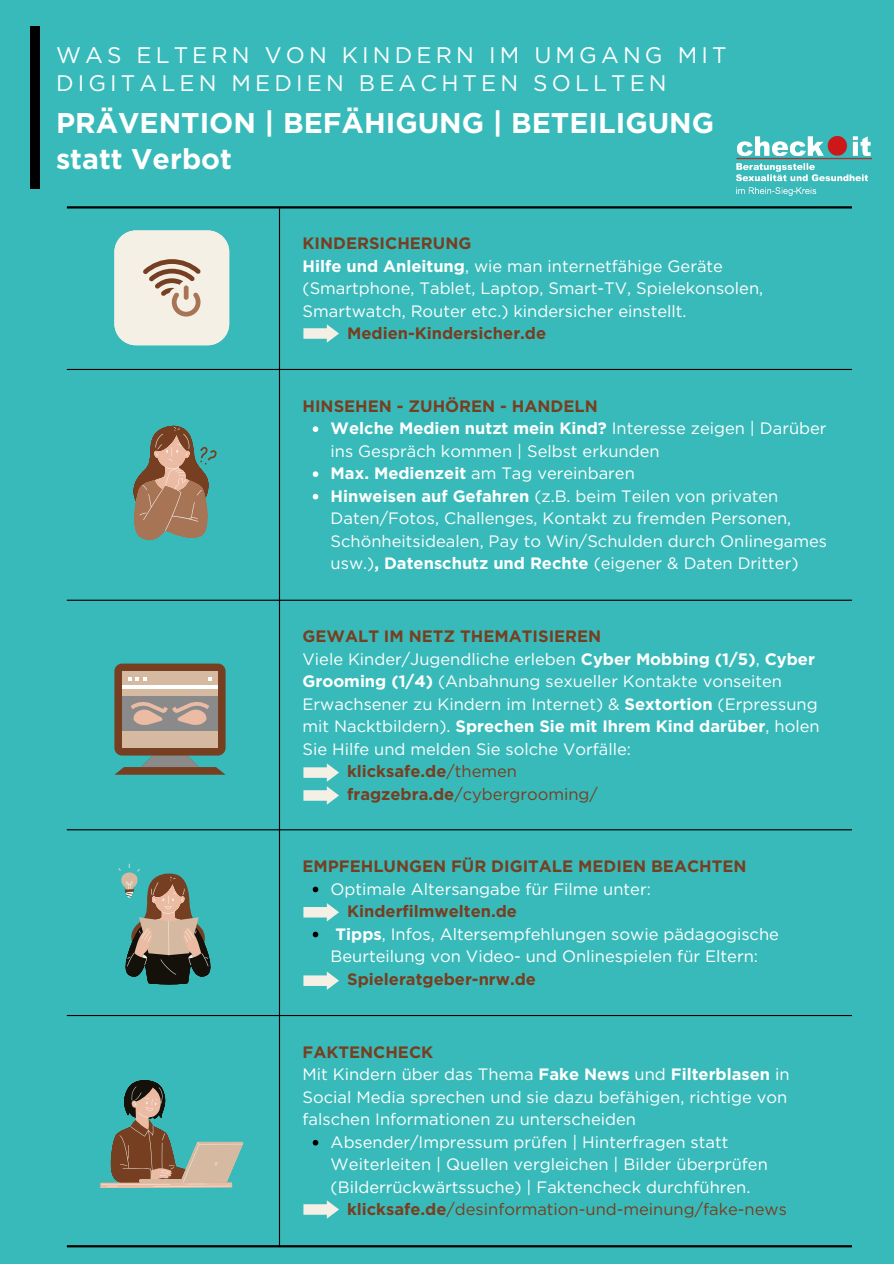
<style>
.page{position:relative;width:894px;height:1264px;background:#fff}
.page>*{position:absolute;margin:0;border:0;box-sizing:border-box;transform-origin:0 0}
.t1{font:700 28.5px "Gotham";color:#fff}
.t2{font:22.5px/28.2px "Gotham";letter-spacing:.185em;color:#fff}
.t3{font:16.5px/22.5px "Gotham";color:#fff}
.t4{font:700 16.5px "Gotham";color:#763f21}
.t5{font:16.5px "Gotham";color:#763f21}
.s1{font-weight:700}
.s2{font-weight:400}
</style>
<div class="page">
<div style="left:0;top:0;width:893px;height:1263px;background:#39baba"></div>
<svg style="left:312px;top:426px;width:6px;height:6px"></svg>
<svg style="left:312px;top:471px;width:6px;height:6px"></svg>
<svg style="left:312px;top:494px;width:6px;height:5px"></svg>
<svg style="left:312px;top:886px;width:6px;height:6px"></svg>
<svg style="left:312px;top:931px;width:6px;height:6px"></svg>
<svg style="left:312px;top:1139px;width:6px;height:6px"></svg>
<hr style="left:279px;top:208px;width:1px;height:1037px;background:#000">
<hr style="left:67px;top:369px;width:784px;height:1px;background:#000">
<hr style="left:67px;top:599px;width:784px;height:1px;background:#000">
<hr style="left:67px;top:829px;width:784px;height:1px;background:#000">
<hr style="left:67px;top:1014px;width:784px;height:2px;background:#000">
<hr style="left:67px;top:206px;width:784px;height:2px;background:#000">
<hr style="left:67px;top:1245px;width:784px;height:2px;background:#000">
<svg style="left:133px;top:425px;width:84px;height:115px"></svg>
<svg style="left:118px;top:863px;width:93px;height:121px"></svg>
<svg style="left:100px;top:1080px;width:143px;height:107px"></svg>
<div style="left:31px;top:27px;width:9px;height:162px;background:#000"></div>
<img style="left:736px;top:136px;width:134px;height:59px">
<div style="left:114px;top:230px;width:115px;height:115px;background:#f5f0e6;border-radius:22px"></div>
<svg style="left:143px;top:259px;width:58px;height:57px"></svg>
<svg style="left:303px;top:324px;width:36px;height:18px"></svg>
<svg style="left:114px;top:663px;width:111px;height:111px;background:#9f8e7d"></svg>
<svg style="left:303px;top:763px;width:36px;height:41px"></svg>
<svg style="left:303px;top:971px;width:36px;height:18px"></svg>
<svg style="left:303px;top:903px;width:36px;height:18px"></svg>
<svg style="left:303px;top:1200px;width:36px;height:18px"></svg>
<p class="t2" style="left:56px;top:40px;width:671px">WAS ELTERN VON KINDERN IM UMGANG MIT<br>DIGITALEN MEDIEN BEACHTEN SOLLTEN</p>
<p class="t1" style="left:56px;top:106px;width:659px">PRÄVENTION | BEFÄHIGUNG | BETEILIGUNG</p>
<p class="t1" style="left:56px;top:142px;width:177px">statt Verbot</p>
<p class="t4" style="left:302px;top:233px;width:170px">KINDERSICHERUNG</p>
<p class="t3" style="left:302px;top:254px;width:462px"><span class="s1">Hilfe und Anleitung</span>, wie man internetfähige Geräte (Smartphone, Tablet, Laptop, Smart-TV, Spielekonsolen,<br>Smartwatch, Router etc.) kindersicher einstellt.</p>
<p class="t4" style="left:347px;top:323px;width:200px">Medien-Kindersicher.de</p>
<p class="t4" style="left:302px;top:396px;width:296px">HINSEHEN - ZUHÖREN - HANDELN</p>
<p class="t3" style="left:330px;top:417px;width:497px"><span class="s1">Welche Medien nutzt mein Kind?</span> Interesse zeigen | Darüber ins Gespräch kommen | Selbst erkunden</p>
<p class="t3" style="left:330px;top:462px;width:306px"><span class="s1">Max. Medienzeit</span> am Tag vereinbaren</p>
<p class="t3" style="left:330px;top:484px;width:498px"><span class="s1">Hinweisen auf Gefahren</span> (z.B. beim Teilen von privaten Daten/Fotos, Challenges, Kontakt zu fremden Personen, Schönheitsidealen, Pay to Win/Schulden durch Onlinegames usw.)<span class="s1">, Datenschutz und Rechte</span> (eigener &amp; Daten Dritter)</p>
<p class="t4" style="left:302px;top:626px;width:300px">GEWALT IM NETZ THEMATISIEREN</p>
<p class="t3" style="left:302px;top:647px;width:518px">Viele Kinder/Jugendliche erleben <span class="s1">Cyber Mobbing (1/5)</span>, <span class="s1">Cyber Grooming (1/4)</span> (Anbahnung sexueller Kontakte vonseiten Erwachsener zu Kindern im Internet) &amp; <span class="s1">Sextortion</span> (Erpressung mit Nacktbildern). <span class="s1">Sprechen Sie mit Ihrem Kind darüber</span>, holen Sie Hilfe und melden Sie solche Vorfälle:</p>
<p class="t4" style="left:347px;top:761px;width:171px">klicksafe.de<span class="s2">/themen</span></p>
<p class="t5" style="left:347px;top:784px;width:252px"><span class="s1">fragzebra.de</span>/cybergrooming/</p>
<p class="t4" style="left:302px;top:856px;width:445px">EMPFEHLUNGEN FÜR DIGITALE MEDIEN BEACHTEN</p>
<p class="t4" style="left:347px;top:901px;width:171px">Kinderfilmwelten.de</p>
<p class="t3" style="left:330px;top:877px;width:321px">Optimale Altersangabe für Filme unter:</p>
<p class="t3" style="left:330px;top:922px;width:449px;text-indent:5px"><span class="s1">Tipps</span>, Infos, Altersempfehlungen sowie pädagogische<br>Beurteilung von Video- und Onlinespielen für Eltern:</p>
<p class="t4" style="left:347px;top:968px;width:190px">Spieleratgeber-nrw.de</p>
<p class="t4" style="left:302px;top:1041px;width:132px">FAKTENCHECK</p>
<p class="t3" style="left:302px;top:1063px;width:488px">Mit Kindern über das Thema <span class="s1">Fake News</span> und <span class="s1">Filterblasen</span> in<br>Social Media sprechen und sie dazu befähigen, richtige von falschen Informationen zu unterscheiden</p>
<p class="t3" style="left:330px;top:1130px;width:438px">Absender/Impressum prüfen | Hinterfragen statt<br>Weiterleiten | Quellen vergleichen | Bilder überprüfen (Bilderrückwärtssuche) | Faktencheck durchführen.</p>
<p class="t5" style="left:347px;top:1199px;width:441px"><span class="s1">klicksafe.de</span>/desinformation-und-meinung/fake-news</p>
</div>
